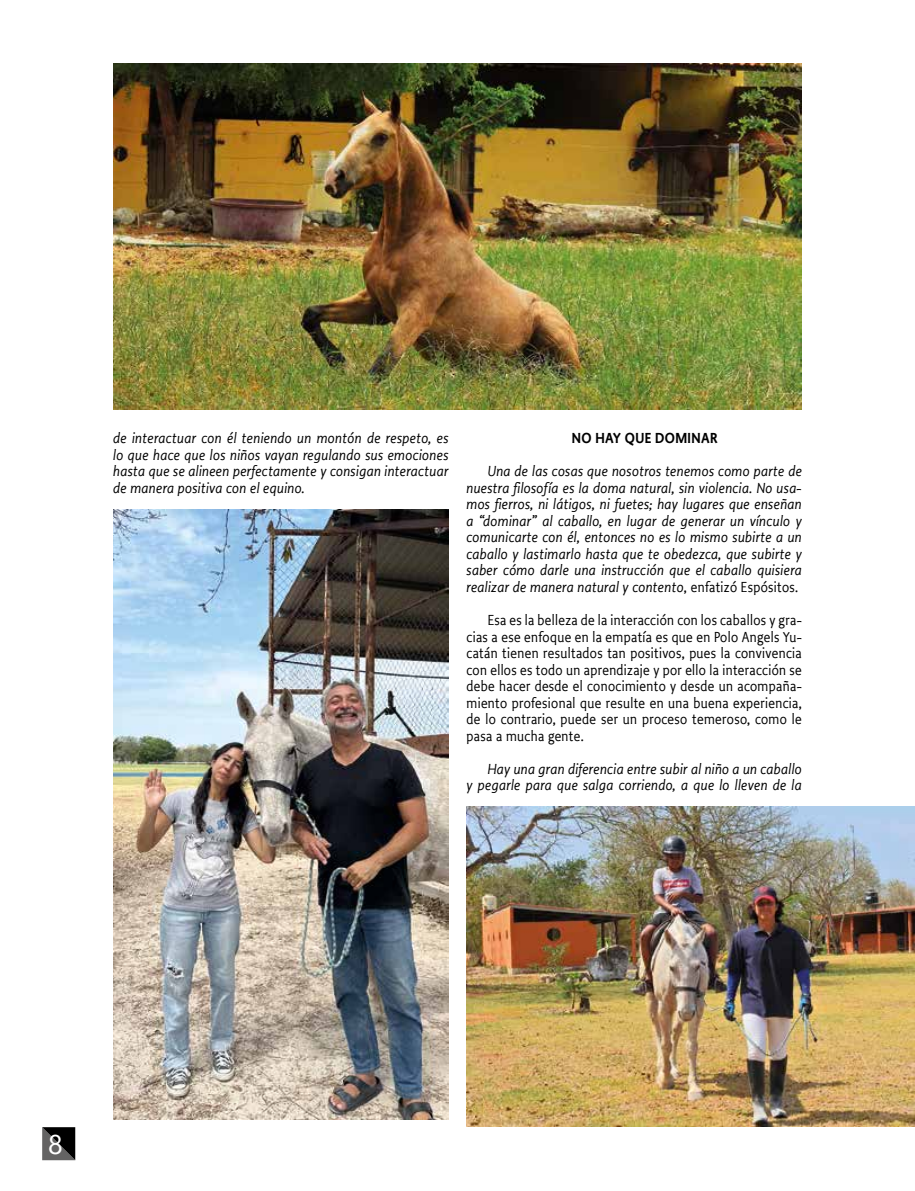
<style>
.page{position:relative;width:915px;height:1191px;background:#fff}
.page>*{position:absolute;margin:0;border:0;box-sizing:border-box;transform-origin:0 0}
.t1{font:27px "Segoe UI";color:#fff}
.t2{font:italic 15px/16.5px "Productus";letter-spacing:.025em;color:#000;text-align:justify}
.t3{font:15px/16.5px "Productus";letter-spacing:.025em;color:#000;text-align:justify}
.t4{font:600 15px "Productus";letter-spacing:.025em;color:#000}
.s1{font-style:normal}
</style>
<div class="page">
<img style="left:113px;top:64px;width:688px;height:346px">
<img style="left:113px;top:509px;width:335px;height:610px">
<img style="left:466px;top:806px;width:448px;height:320px">
<svg style="left:42px;top:1127px;width:33px;height:33px"></svg>
<p class="t2" style="left:113px;top:430px;width:336px">de interactuar con él teniendo un montón de respeto, es lo que hace que los niños vayan regulando sus emociones hasta que se alineen perfectamente y consigan interactuar de manera positiva con el equino.</p>
<p class="t4" style="left:571px;top:429px;width:147px">NO HAY QUE DOMINAR</p>
<p class="t2" style="left:466px;top:463px;width:337px;text-indent:21px">Una de las cosas que nosotros tenemos como parte de nuestra filosofía es la doma natural, sin violencia. No usa&shy;mos fierros, ni látigos, ni fuetes; hay lugares que enseñan a “dominar” al caballo, en lugar de generar un vínculo y comunicarte con él, entonces no es lo mismo subirte a un caballo y lastimarlo hasta que te obedezca, que subirte y saber cómo darle una instrucción que el caballo quisiera realizar de manera natural y contento<span class="s1">, enfatizó Espósitos.</span></p>
<p class="t3" style="left:466px;top:612px;width:336px;text-indent:21px">Esa es la belleza de la interacción con los caballos y gra&shy;cias a ese enfoque en la empatía es que en Polo Angels Yu&shy;catán tienen resultados tan positivos, pues la convivencia con ellos es todo un aprendizaje y por ello la interacción se debe hacer desde el conocimiento y desde un acompaña&shy;miento profesional que resulte en una buena experiencia, de lo contrario, puede ser un proceso temeroso, como le pasa a mucha gente.</p>
<p class="t2" style="left:466px;top:760px;width:337px;text-align:right">Hay una gran diferencia entre subir al niño a un caballo<br>y pegarle para que salga corriendo, a que lo lleven de la</p>
<h1 class="t1" style="left:48px;top:1118px;width:16px">8</h1>
</div>
